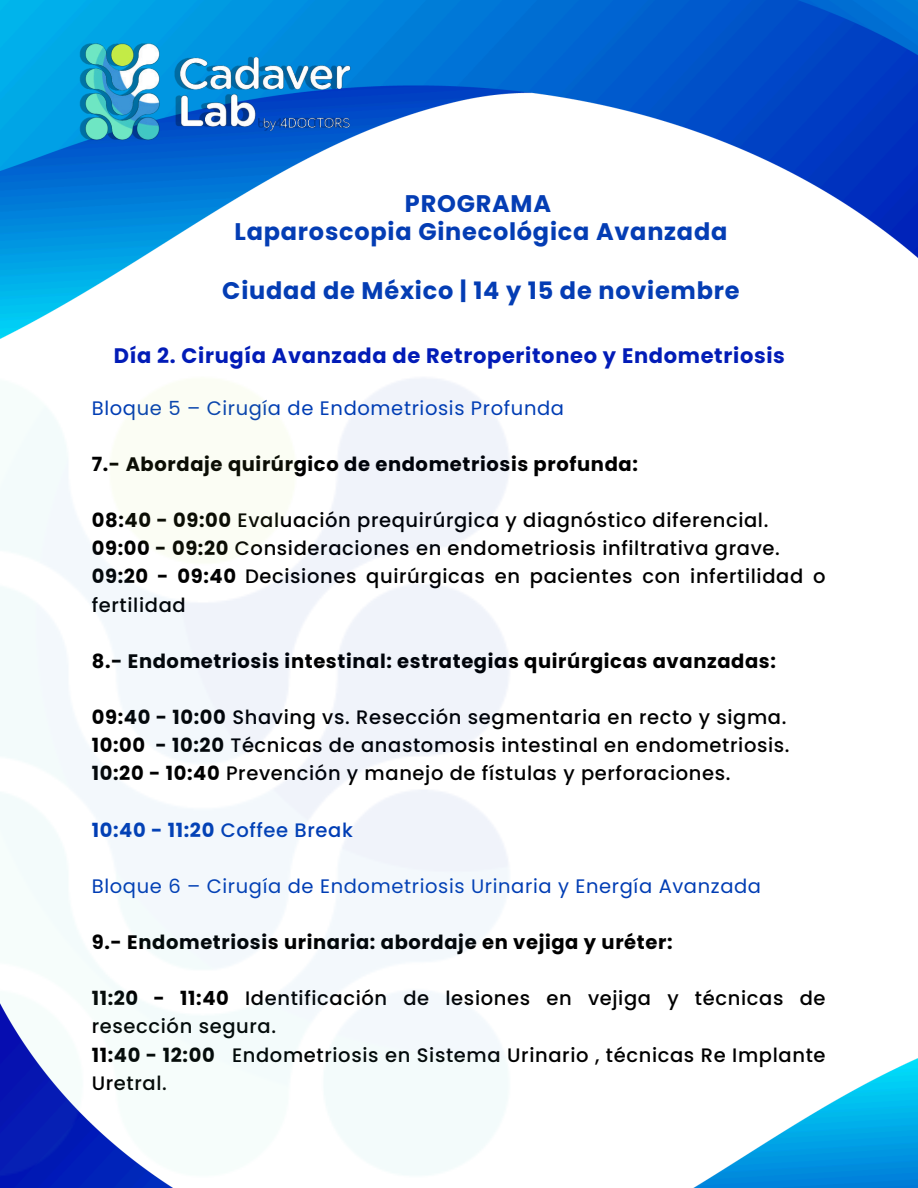
<style>
.page{position:relative;width:918px;height:1188px;background:#fff}
.page>*{position:absolute;margin:0;border:0;box-sizing:border-box;transform-origin:0 0}
.t1{font:700 24px/28.2px "Poppins";letter-spacing:.03em;color:#043db4;text-align:center}
.t2{font:700 21px "Poppins";letter-spacing:.03em;color:#021cb7}
.t3{font:500 19.5px/28.2px "Poppins";letter-spacing:.03em;color:#000}
.t4{font:700 19.5px "Poppins";letter-spacing:.03em;color:#000}
.t5{font:19.5px "Poppins";letter-spacing:.03em;color:#003db4}
.t6{font:700 19.5px "Poppins";letter-spacing:.03em;color:#003db4}
.s1{font-weight:700}
.s2{font-weight:500}
</style>
<div class="page">
<img style="left:0;top:0;width:918px;height:339px">
<img style="left:693px;top:1058px;width:225px;height:130px">
<img style="left:65px;top:31px;width:321px;height:122px">
<img style="left:0;top:378px;width:509px;height:810px">
<p class="t1" style="left:235px;top:190px;width:494px">PROGRAMA<br>Laparoscopia Ginecológica Avanzada</p>
<p class="t1" style="left:222px;top:276px;width:519px">Ciudad de México | 14 y 15 de noviembre</p>
<p class="t2" style="left:114px;top:341px;width:673px">Día 2. Cirugía Avanzada de Retroperitoneo y Endometriosis</p>
<p class="t5" style="left:92px;top:394px;width:474px">Bloque 5 – Cirugía de Endometriosis Profunda</p>
<p class="t4" style="left:92px;top:450px;width:548px">7.- Abordaje quirúrgico de endometriosis profunda:</p>
<p class="t3" style="left:92px;top:506px;width:735px"><span class="s1">08:40 - 09:00</span> Evaluación prequirúrgica y diagnóstico diferencial.<br><span class="s1">09:00 - 09:20</span> Consideraciones en endometriosis infiltrativa grave.<br><span class="s1">09:20 - 09:40</span> Decisiones quirúrgicas en pacientes con infertilidad o fertilidad</p>
<p class="t4" style="left:92px;top:647px;width:686px">8.- Endometriosis intestinal: estrategias quirúrgicas avanzadas:</p>
<p class="t3" style="left:92px;top:703px;width:699px"><span class="s1">09:40 - 10:00</span> Shaving vs. Resección segmentaria en recto y sigma.<br><span class="s1">10:00 - 10:20</span> Técnicas de anastomosis intestinal en endometriosis.<br><span class="s1">10:20 - 10:40</span> Prevención y manejo de fístulas y perforaciones.</p>
<p class="t6" style="left:92px;top:816px;width:263px">10:40 - 11:20 <span class="s2">Coffee Break</span></p>
<p class="t5" style="left:92px;top:872px;width:671px">Bloque 6 – Cirugía de Endometriosis Urinaria y Energía Avanzada</p>
<p class="t4" style="left:92px;top:929px;width:582px">9.- Endometriosis urinaria: abordaje en vejiga y uréter:</p>
<p class="t3" style="left:92px;top:984px;width:735px"><span class="s1">11:20 - 11:40</span> Identificación de lesiones en vejiga y técnicas de resección segura.<br><span class="s1">11:40 - 12:00</span> Endometriosis en Sistema Urinario , técnicas Re Implante Uretral.</p>
</div>
